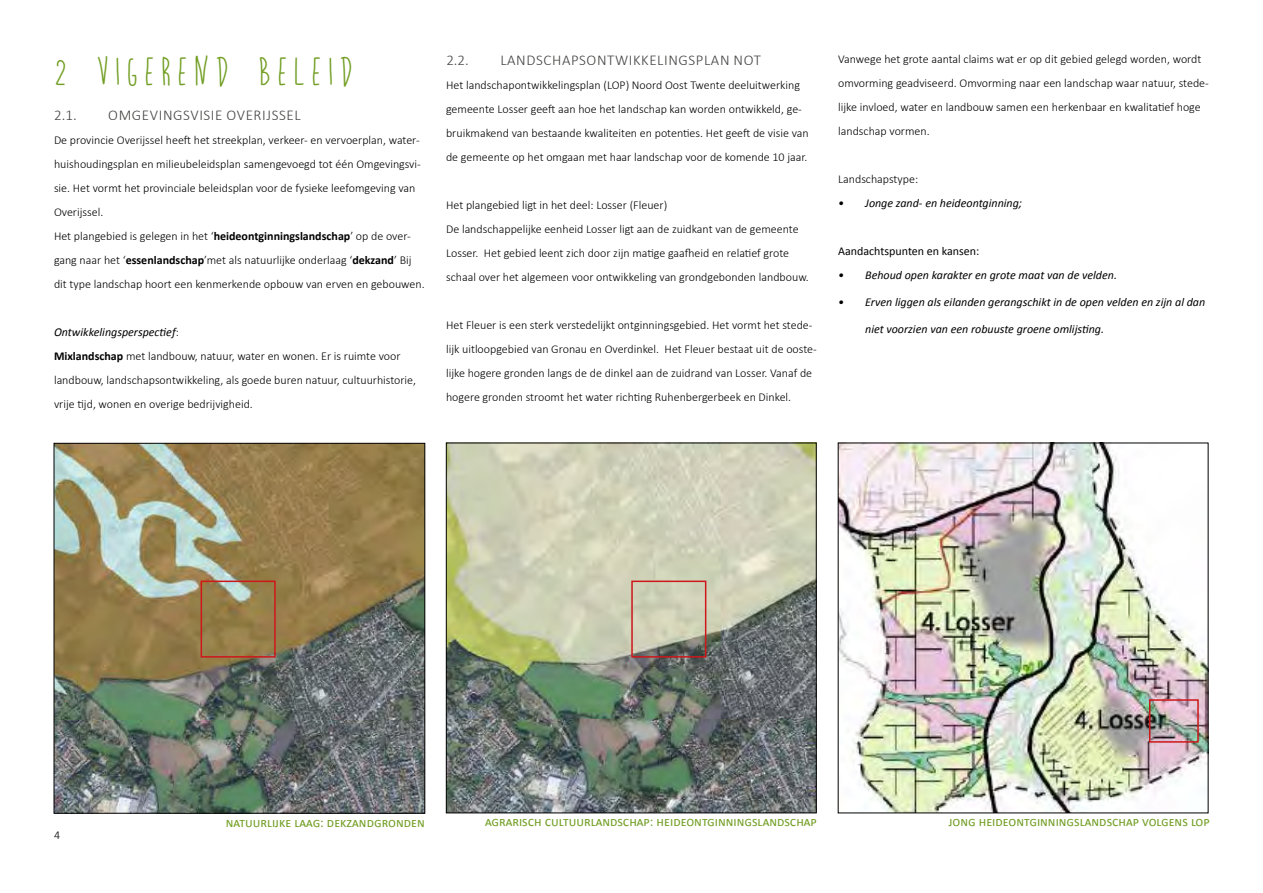
<style>
.page{position:relative;width:1263px;height:893px;background:#fff}
.page>*{position:absolute;margin:0;border:0;box-sizing:border-box;transform-origin:0 0}
.t1{font:300 15px "Calibri";letter-spacing:.04em;color:#424241}
.t2{font:13.5px "Calibri";color:#719e23}
.t3{font:300 12px/24px "Calibri";color:#000}
.t4{font:italic 12px "Calibri";color:#000}
.t5{font:12px "Calibri";color:#000}
.s1{font-weight:700}
.s2{font-weight:400;font-style:italic}
</style>
<div class="page">
<img style="left:56px;top:445px;width:367px;height:367px">
<div style="left:54px;top:443px;width:371px;height:371px;border:1px solid #000"></div>
<img style="left:840px;top:445px;width:366px;height:366px">
<img style="left:448px;top:445px;width:367px;height:366px">
<div style="left:446px;top:443px;width:371px;height:370px;border:1px solid #000"></div>
<div style="left:1149px;top:699px;width:50px;height:44px;border:2px solid #cd171a"></div>
<div style="left:201px;top:581px;width:75px;height:77px;border:2px solid #cd171a"></div>
<div style="left:631px;top:581px;width:75px;height:77px;border:2px solid #cd171a"></div>
<p class="t1" style="left:54px;top:106px;width:24px">2.1.</p>
<p class="t1" style="left:108px;top:106px;width:194px">OMGEVINGSVISIE OVERIJSSEL</p>
<p class="t3" style="left:54px;top:128px;width:372px">De provincie Overijssel heeft het streekplan, verkeer- en vervoerplan, water&shy;huishoudingsplan en milieubeleidsplan samengevoegd tot één Omgevingsvi&shy;sie. Het vormt het provinciale beleidsplan voor de fysieke leefomgeving van Overijssel.<br>Het plangebied is gelegen in het ‘<span class="s1">heideontginningslandschap</span>’ op de over&shy;gang naar het ‘<span class="s1">essenlandschap</span>’met als natuurlijke onderlaag ‘<span class="s1">dekzand</span>’ Bij dit type landschap hoort een kenmerkende opbouw van erven en gebouwen.</p>
<p class="t3" style="left:54px;top:320px;width:364px"><span class="s2">Ontwikkelingsperspectief</span>:<br><span class="s1">Mixlandschap</span> met landbouw, natuur, water en wonen. Er is ruimte voor landbouw, landschapsontwikkeling, als goede buren natuur, cultuurhistorie, vrije tijd, wonen en overige bedrijvigheid.</p>
<p class="t1" style="left:446px;top:51px;width:24px">2.2.</p>
<p class="t1" style="left:500px;top:51px;width:262px">LANDSCHAPSONTWIKKELINGSPLAN NOT</p>
<p class="t3" style="left:446px;top:73px;width:364px">Het landschapontwikkelingsplan (LOP) Noord Oost Twente deeluitwerking gemeente Losser geeft aan hoe het landschap kan worden ontwikkeld, ge&shy;bruikmakend van bestaande kwaliteiten en potenties. Het geeft de visie van de gemeente op het omgaan met haar landschap voor de komende 10 jaar.</p>
<p class="t3" style="left:446px;top:193px;width:364px">Het plangebied ligt in het deel: Losser (Fleuer)<br>De landschappelijke eenheid Losser ligt aan de zuidkant van de gemeente Losser. Het gebied leent zich door zijn matige gaafheid en relatief grote schaal over het algemeen voor ontwikkeling van grondgebonden landbouw.</p>
<p class="t3" style="left:446px;top:313px;width:372px">Het Fleuer is een sterk verstedelijkt ontginningsgebied. Het vormt het stede&shy;lijk uitloopgebied van Gronau en Overdinkel. Het Fleuer bestaat uit de ooste&shy;lijke hogere gronden langs de de dinkel aan de zuidrand van Losser. Vanaf de hogere gronden stroomt het water richting Ruhenbergerbeek en Dinkel.</p>
<p class="t3" style="left:838px;top:47px;width:372px">Vanwege het grote aantal claims wat er op dit gebied gelegd worden, wordt omvorming geadviseerd. Omvorming naar een landschap waar natuur, stede&shy;lijke invloed, water en landbouw samen een herkenbaar en kwalitatief hoge landschap vormen.</p>
<p class="t3" style="left:838px;top:167px;width:82px">Landschapstype:</p>
<p class="t4" style="left:838px;top:195px;width:185px">• Jonge zand- en heideontginning;</p>
<p class="t5" style="left:838px;top:244px;width:143px">Aandachtspunten en kansen:</p>
<p class="t4" style="left:838px;top:267px;width:280px">• Behoud open karakter en grote maat van de velden.</p>
<p class="t4" style="left:838px;top:294px;width:369px">• Erven liggen als eilanden gerangschikt in de open velden en zijn al dan</p>
<p class="t4" style="left:865px;top:321px;width:240px">niet voorzien van een robuuste groene omlijsting.</p>
<p class="t3" style="left:54px;top:823px;width:8px">4</p>
<p class="t2" style="left:226px;top:814px;width:200px">natuurlijke laag: dekzandgronden</p>
<p class="t2" style="left:485px;top:813px;width:333px">agrarisch cultuurlandschap: heideontginningslandschap</p>
<p class="t2" style="left:949px;top:813px;width:263px">jong heideontginningslandschap volgens lop</p>
</div>
